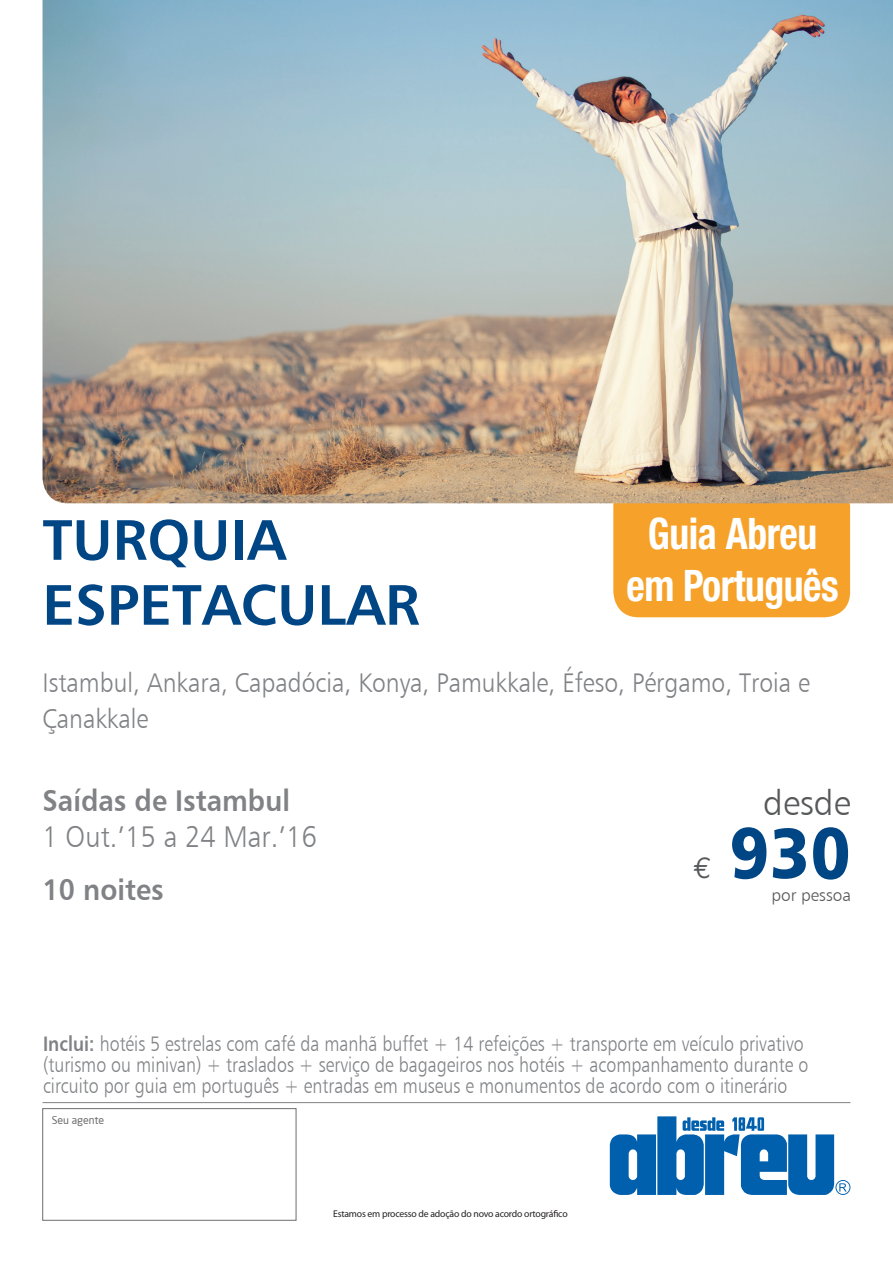
<style>
.page{position:relative;width:893px;height:1263px;background:#fff}
.page>*{position:absolute;margin:0;border:0;box-sizing:border-box;transform-origin:0 0}
.t1{font:72px "Humanist 777 BT Black B";color:#004684;scale:.91 1}
.t2{font:57px/64.9px "Humanist 777 BT Bold B";color:#004684}
.t3{font:700 condensed 43.5px/52.2px "Helvetica Neue";letter-spacing:-.01em;color:#fff;text-align:center;scale:.91 1}
.t4{font:34.95px "Humanist 777 BT Light B";color:#57585a}
.t5{font:30px "Humanist 777 BT Bold B";color:#808285;scale:.91 1}
.t6{font:30px "Humanist 777 BT Light B";color:#808285;scale:.91 1}
.t7{font:30px "Euro Mono";color:#57585a}
.t8{font:27px/36px "Humanist 777 BT Light B";color:#808285;scale:.91 1}
.t9{font:21px/21px "Humanist 777 BT Light B";color:#808285;scale:.85 1}
.t10{font:17.1px "Humanist 777 BT Light B";color:#57585a}
.t11{font:10.5px "Neo Sans";color:#6c6d70}
.t12{font:9.75px "Myriad Pro";letter-spacing:-.02em;color:#231f20}
.s1{font-family:"Humanist 777 BT Bold B"}
</style>
<div class="page">
<hr style="left:43px;top:1102px;width:807px;height:1px;background:#808285">
<div style="left:43px;top:1108px;width:253px;height:112px;border:1px solid #6c6d70"></div>
<div style="left:613px;top:481px;width:237px;height:136px;background:#f6a22a;border-radius:26px"></div>
<img style="left:43px;top:0;width:850px;height:503px">
<svg style="left:610px;top:1116px;width:240px;height:79px"></svg>
<h2 class="t2" style="left:43px;top:506px;width:379px">TURQUIA<br>ESPETACULAR</h2>
<h3 class="t3" style="left:626px;top:506px;width:235px">Guia Abreu em Português</h3>
<p class="t8" style="left:43px;top:664px;width:845px">Istambul, Ankara, Capadócia, Konya, Pamukkale, Éfeso, Pérgamo, Troia e<br>Çanakkale</p>
<h3 class="t5" style="left:43px;top:782px;width:273px">Saídas de Istambul</h3>
<h3 class="t6" style="left:43px;top:818px;width:303px">1 Out.’15 a 24 Mar.’16</h3>
<h3 class="t5" style="left:43px;top:871px;width:135px">10 noites</h3>
<h3 class="t7" style="left:694px;top:850px;width:20px">€</h3>
<h3 class="t4" style="left:763px;top:782px;width:89px">desde</h3>
<h1 class="t1" style="left:729px;top:807px;width:135px">930</h1>
<p class="t10" style="left:771px;top:884px;width:81px">por pessoa</p>
<p class="t9" style="left:43px;top:1033px;width:902px"><span class="s1">Inclui:</span> hotéis 5 estrelas com café da manhã buffet + 14 refeições + transporte em veículo privativo (turismo ou minivan) + traslados + serviço de bagageiros nos hotéis + acompanhamento durante o circuito por guia em português + entradas em museus e monumentos de acordo com o itinerário</p>
<p class="t11" style="left:52px;top:1114px;width:54px">Seu agente</p>
<p class="t12" style="left:333px;top:1208px;width:236px">Estamos em processo de adoção do novo acordo ortográfico</p>
</div>
